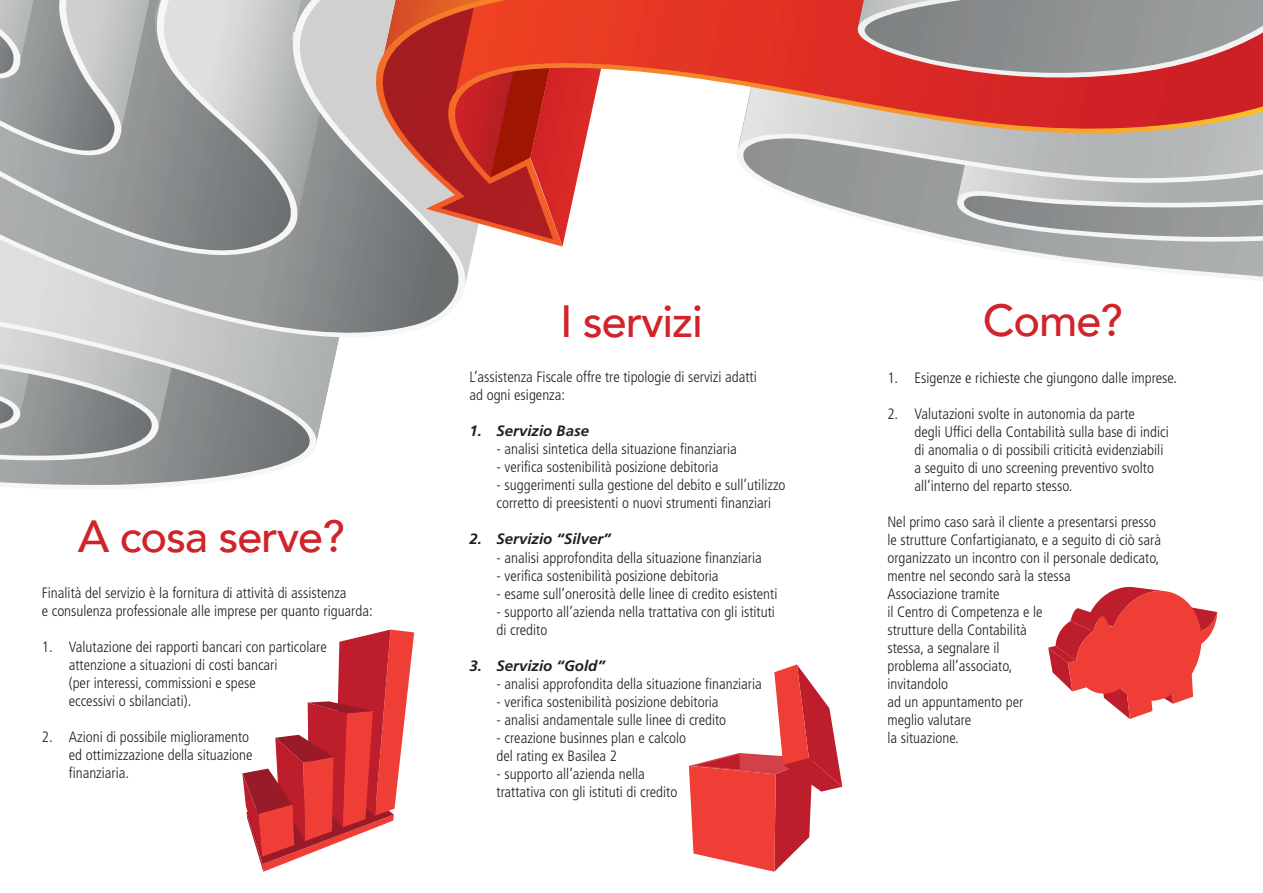
<style>
.page{position:relative;width:1263px;height:893px;background:#fff}
.page>*{position:absolute;margin:0;border:0;box-sizing:border-box;transform-origin:0 0}
.t1{font:500 45px "Avenir";letter-spacing:-.025em;color:#d1232a}
.t2{font:300 condensed 15px/18px "Frutiger";color:#231f20}
.t3{font:italic 700 15px "Frutiger LT Std";color:#231f20}
</style>
<div class="page">
<svg style="left:317px;top:355px;width:19px;height:84px"></svg>
<svg style="left:0;top:0;width:474px;height:343px;background:#a7a9a9"></svg>
<svg style="left:0;top:219px;width:301px;height:39px;background:#a0a2a3"></svg>
<svg style="left:0;top:0;width:345px;height:219px;background:#aaadad"></svg>
<svg style="left:1002px;top:247px;width:261px;height:30px;fill:#acb0b0"></svg>
<svg style="left:0;top:307px;width:317px;height:178px;background:#afb1b1"></svg>
<svg style="left:0;top:350px;width:160px;height:111px;background:#a7a9aa"></svg>
<svg style="left:368px;top:0;width:895px;height:247px"></svg>
<svg style="left:1048px;top:587px;width:169px;height:132px"></svg>
<svg style="left:242px;top:630px;width:172px;height:242px"></svg>
<svg style="left:689px;top:664px;width:153px;height:208px"></svg>
<h1 class="t1" style="left:78px;top:497px;width:268px">A cosa serve?</h1>
<p class="t2" style="left:42px;top:584px;width:332px">Finalità del servizio è la fornitura di attività di assistenza<br>e consulenza professionale alle imprese per quanto riguarda:</p>
<p class="t2" style="left:69px;top:638px;width:259px;text-indent:-27px">1. Valutazione dei rapporti bancari con particolare attenzione a situazioni di costi bancari<br>(per interessi, commissioni e spese<br>eccessivi o sbilanciati).</p>
<p class="t2" style="left:69px;top:728px;width:185px;text-indent:-27px">2. Azioni di possibile miglioramento ed ottimizzazione della situazione finanziaria.</p>
<h1 class="t1" style="left:560px;top:283px;width:144px">I servizi</h1>
<p class="t2" style="left:469px;top:368px;width:289px">L’assistenza Fiscale offre tre tipologie di servizi adatti ad ogni esigenza:</p>
<p class="t3" style="left:469px;top:422px;width:121px">1. Servizio Base</p>
<p class="t2" style="left:496px;top:440px;width:242px">- analisi sintetica della situazione finanziaria</p>
<p class="t2" style="left:496px;top:458px;width:224px">- verifica sostenibilità posizione debitoria</p>
<p class="t2" style="left:496px;top:476px;width:290px">- suggerimenti sulla gestione del debito e sull’utilizzo corretto di preesistenti o nuovi strumenti finanziari</p>
<p class="t3" style="left:469px;top:530px;width:143px">2. Servizio “Silver”</p>
<p class="t2" style="left:496px;top:548px;width:267px">- analisi approfondita della situazione finanziaria</p>
<p class="t2" style="left:496px;top:566px;width:224px">- verifica sostenibilità posizione debitoria</p>
<p class="t2" style="left:496px;top:584px;width:282px">- esame sull’onerosità delle linee di credito esistenti</p>
<p class="t2" style="left:496px;top:602px;width:280px">- supporto all’azienda nella trattativa con gli istituti di credito</p>
<p class="t3" style="left:469px;top:656px;width:137px">3. Servizio “Gold”</p>
<p class="t2" style="left:496px;top:674px;width:267px">- analisi approfondita della situazione finanziaria</p>
<p class="t2" style="left:496px;top:692px;width:224px">- verifica sostenibilità posizione debitoria</p>
<p class="t2" style="left:496px;top:710px;width:231px">- analisi andamentale sulle linee di credito</p>
<p class="t2" style="left:496px;top:728px;width:191px">- creazione businnes plan e calcolo del rating ex Basilea 2</p>
<p class="t2" style="left:496px;top:764px;width:182px">- supporto all’azienda nella trattativa con gli istituti di credito</p>
<h1 class="t1" style="left:983px;top:282px;width:141px">Come?</h1>
<p class="t2" style="left:887px;top:369px;width:291px">1. Esigenze e richieste che giungono dalle imprese.</p>
<p class="t2" style="left:914px;top:405px;width:256px;text-indent:-27px">2. Valutazioni svolte in autonomia da parte<br>degli Uffici della Contabilità sulla base di indici di anomalia o di possibili criticità evidenziabili a seguito di uno screening preventivo svolto all’interno del reparto stesso.</p>
<p class="t2" style="left:887px;top:513px;width:275px">Nel primo caso sarà il cliente a presentarsi presso le strutture Confartigianato, e a seguito di ciò sarà organizzato un incontro con il personale dedicato, mentre nel secondo sarà la stessa<br>Associazione tramite<br>il Centro di Competenza e le<br>strutture della Contabilità<br>stessa, a segnalare il<br>problema all’associato,<br>invitandolo<br>ad un appuntamento per<br>meglio valutare<br>la situazione.</p>
</div>
